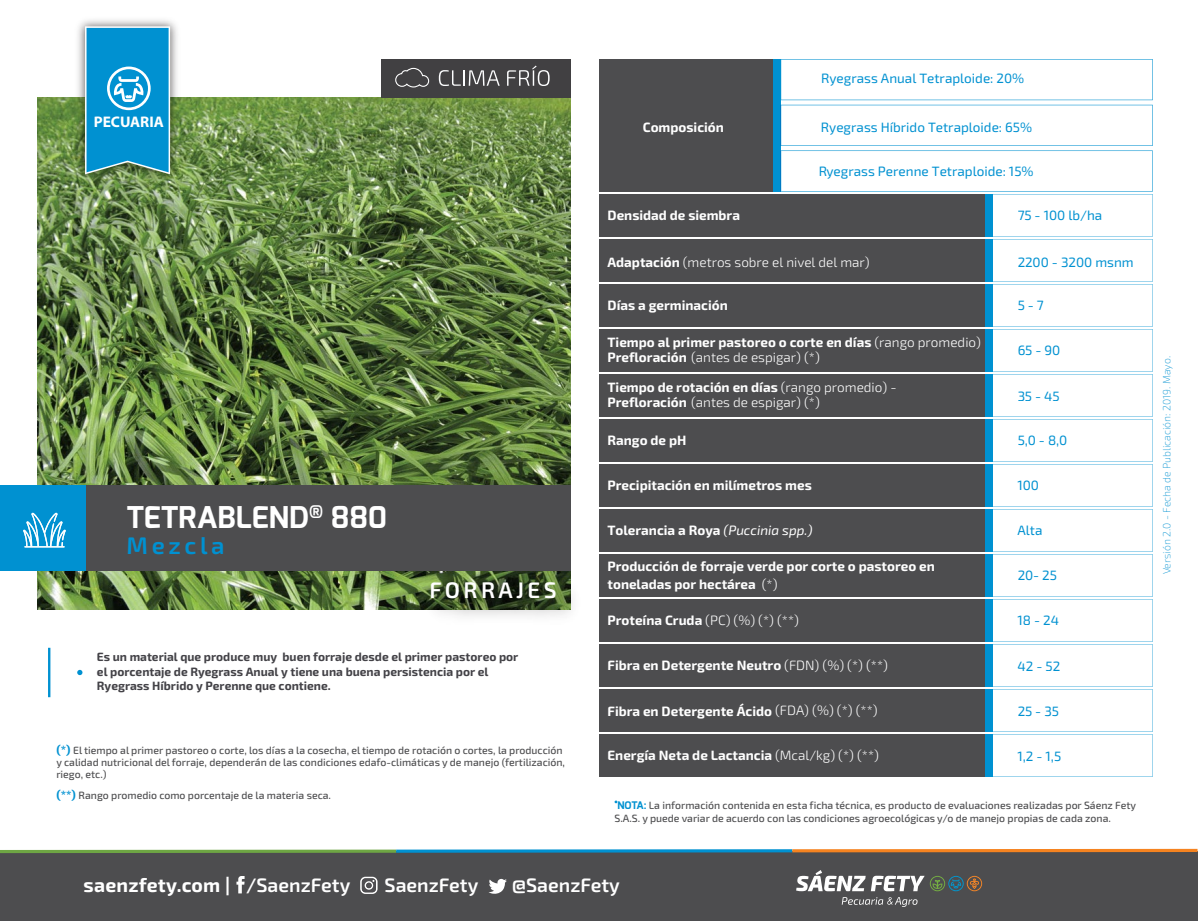
<style>
.page{position:relative;width:1198px;height:921px;background:#fff}
.page>*{position:absolute;margin:0;border:0;box-sizing:border-box;transform-origin:0 0}
.t1{font:700 30px "Exo";color:#fff}
.t2{font:600 24px "Exo 2";letter-spacing:.15em;color:#0091d1}
.t3{font:600 22.5px "Exo 2";letter-spacing:.15em;color:#fff}
.t4{font:700 19.5px "Exo 2";letter-spacing:.01em;color:#fff}
.t5{font:600 19.5px "Exo 2";color:#fff}
.t6{font:700 15.45px "Myriad Pro";color:#fff}
.t7{font:700 13.5px/18px "Exo 2";color:#fff}
.t8{font:13.5px "Exo 2";color:#0091d1}
.t9{font:300 13.5px "Exo 2";color:#fff}
.t10{font:700 12px/14.4px "Exo 2";color:#434247}
.t11{font:500 10.5px/12px "Exo 2";color:#4d4d4f}
.t12{font:200 10.5px "Exo 2";color:#0091d1}
.s1{font-weight:700;font-size:12px;color:#0091d1}
.s2{font-weight:700}
.s3{font-weight:300}
.s4{font-weight:400;font-style:italic}
.s5{font-family:"Exo";font-weight:700;color:#0091d1}
.s6{font-weight:600}
</style>
<div class="page">
<img style="left:38px;top:97px;width:532px;height:512px">
<div style="left:86px;top:485px;width:484px;height:85px;background:#4d4d4f"></div>
<div style="left:0;top:485px;width:86px;height:85px;background:#0091d1"></div>
<div style="left:599px;top:59px;width:174px;height:133px;background:#4d4d4f"></div>
<div style="left:773px;top:59px;width:7px;height:133px;background:#0091d1"></div>
<div style="left:599px;top:194px;width:386px;height:43px;background:#4d4d4f"></div>
<div style="left:599px;top:239px;width:386px;height:43px;background:#4d4d4f"></div>
<div style="left:599px;top:284px;width:386px;height:43px;background:#4d4d4f"></div>
<div style="left:599px;top:329px;width:386px;height:43px;background:#4d4d4f"></div>
<div style="left:599px;top:374px;width:386px;height:43px;background:#4d4d4f"></div>
<div style="left:599px;top:419px;width:386px;height:43px;background:#4d4d4f"></div>
<div style="left:599px;top:464px;width:386px;height:43px;background:#4d4d4f"></div>
<div style="left:599px;top:509px;width:386px;height:43px;background:#4d4d4f"></div>
<div style="left:599px;top:554px;width:386px;height:43px;background:#4d4d4f"></div>
<div style="left:599px;top:599px;width:386px;height:43px;background:#4d4d4f"></div>
<div style="left:599px;top:644px;width:386px;height:43px;background:#4d4d4f"></div>
<div style="left:599px;top:689px;width:386px;height:43px;background:#4d4d4f"></div>
<div style="left:599px;top:734px;width:386px;height:43px;background:#4d4d4f"></div>
<div style="left:0;top:852px;width:1197px;height:69px;background:#4d4d4f"></div>
<svg style="left:0;top:849px;width:396px;height:4px;background:#89b568"></svg>
<svg style="left:396px;top:849px;width:396px;height:4px;background:#2294c7"></svg>
<hr style="left:792px;top:849px;width:405px;height:3px;background:#f58320">
<svg style="left:360px;top:877px;width:17px;height:17px"></svg>
<svg style="left:236px;top:876px;width:8px;height:17px"></svg>
<svg style="left:488px;top:879px;width:19px;height:15px"></svg>
<div style="left:380px;top:59px;width:190px;height:38px;background:#414042"></div>
<svg style="left:439px;top:70px;width:61px;height:16px"></svg>
<svg style="left:507px;top:66px;width:42px;height:20px"></svg>
<svg style="left:395px;top:67px;width:35px;height:21px"></svg>
<svg style="left:780px;top:59px;width:372px;height:718px"></svg>
<svg style="left:23px;top:513px;width:43px;height:34px"></svg>
<svg style="left:841px;top:897px;width:76px;height:10px"></svg>
<svg style="left:796px;top:870px;width:186px;height:21px"></svg>
<img style="left:417px;top:567px;width:155px;height:49px">
<img style="left:72px;top:20px;width:111px;height:168px">
<svg style="left:85px;top:26px;width:85px;height:148px;background:#1e9bcf"></svg>
<hr style="left:48px;top:648px;width:2px;height:49px;background:#0091d1">
<svg style="left:77px;top:670px;width:5px;height:5px"></svg>
<h3 class="t6" style="left:94px;top:111px;width:72px">PECUARIA</h3>
<h1 class="t1" style="left:127px;top:498px;width:262px">TETRABLEND<sup>®</sup> 880</h1>
<h2 class="t2" style="left:127px;top:531px;width:99px">Mezcla</h2>
<h3 class="t3" style="left:429px;top:577px;width:129px">FORRAJES</h3>
<p class="t10" style="left:97px;top:650px;width:423px">Es un material que produce muy buen forraje desde el primer pastoreo por el porcentaje de Ryegrass Anual y tiene una buena persistencia por el<br>Ryegrass Híbrido y Perenne que contiene.</p>
<p class="t11" style="left:56px;top:745px;width:510px"><span class="s1">(*)</span> El tiempo al primer pastoreo o corte, los días a la cosecha, el tiempo de rotación o cortes, la producción y calidad nutricional del forraje, dependerán de las condiciones edafo-climáticas y de manejo (fertilización, riego, etc.)</p>
<p class="t11" style="left:56px;top:790px;width:276px"><span class="s1">(**)</span> Rango promedio como porcentaje de la materia seca.</p>
<p class="t8" style="left:821px;top:70px;width:205px">Ryegrass Anual Tetraploide: 20%</p>
<p class="t8" style="left:821px;top:119px;width:213px">Ryegrass Híbrido Tetraploide: 65%</p>
<p class="t8" style="left:818px;top:163px;width:217px">Ryegrass Perenne Tetraploide: 15%</p>
<p class="t8" style="left:1017px;top:207px;width:86px">75 - 100 lb/ha</p>
<p class="t8" style="left:1017px;top:254px;width:118px">2200 - 3200 msnm</p>
<p class="t8" style="left:1017px;top:297px;width:28px">5 - 7</p>
<p class="t7" style="left:642px;top:118px;width:83px">Composición</p>
<p class="t7" style="left:607px;top:206px;width:134px">Densidad de siembra</p>
<p class="t9" style="left:607px;top:254px;width:264px"><span class="s2">Adaptación</span> (metros sobre el nivel del mar)</p>
<p class="t7" style="left:607px;top:296px;width:122px">Días a germinación</p>
<p class="t7" style="left:607px;top:334px;width:375px">Tiempo al primer pastoreo o corte en días <span class="s3">(rango promedio)</span></p>
<p class="t9" style="left:607px;top:350px;width:214px"><span class="s2">Prefloración</span> (antes de espigar) (*)</p>
<p class="t7" style="left:607px;top:379px;width:290px">Tiempo de rotación en días <span class="s3">(rango promedio) -</span></p>
<p class="t9" style="left:607px;top:395px;width:214px"><span class="s2">Prefloración</span> (antes de espigar) (*)</p>
<p class="t7" style="left:607px;top:431px;width:80px">Rango de pH</p>
<p class="t7" style="left:607px;top:476px;width:206px">Precipitación en milímetros mes</p>
<p class="t7" style="left:607px;top:521px;width:206px">Tolerancia a Roya <span class="s4">(Puccinia spp.)</span></p>
<p class="t7" style="left:607px;top:557px;width:329px">Producción de forraje verde por corte o pastoreo en toneladas por hectárea <span class="s3">(*)</span></p>
<p class="t9" style="left:607px;top:612px;width:193px"><span class="s2">Proteína Cruda</span> (PC) (%) (*) (**)</p>
<p class="t7" style="left:607px;top:657px;width:282px">Fibra en Detergente Neutro <span class="s3">(FDN) (%) (*) (**)</span></p>
<p class="t7" style="left:607px;top:702px;width:271px">Fibra en Detergente Ácido <span class="s3">(FDA) (%) (*) (**)</span></p>
<p class="t7" style="left:607px;top:747px;width:273px">Energía Neta de Lactancia <span class="s3">(Mcal/kg) (*) (**)</span></p>
<p class="t8" style="left:1017px;top:342px;width:44px">65 - 90</p>
<p class="t8" style="left:1017px;top:388px;width:44px">35 - 45</p>
<p class="t8" style="left:1017px;top:432px;width:51px">5,0 - 8,0</p>
<p class="t8" style="left:1017px;top:477px;width:23px">100</p>
<p class="t8" style="left:1017px;top:522px;width:26px">Alta</p>
<p class="t8" style="left:1017px;top:568px;width:41px">20- 25</p>
<p class="t8" style="left:1017px;top:612px;width:43px">18 - 24</p>
<p class="t8" style="left:1017px;top:658px;width:44px">42 - 52</p>
<p class="t8" style="left:1017px;top:703px;width:43px">25 - 35</p>
<p class="t8" style="left:1017px;top:748px;width:45px">1,2 - 1,5</p>
<p class="t11" style="left:614px;top:798px;width:523px;line-height:13.5px"><sup>•</sup><span class="s5">NOTA:</span> La información contenida en esta ficha técnica, es producto de evaluaciones realizadas por Sáenz Fety<br>S.A.S. y puede variar de acuerdo con las condiciones agroecológicas y/o de manejo propias de cada zona.</p>
<h3 class="t4" style="left:84px;top:873px;width:268px">saenzfety.com | <span class="s6">/SaenzFety</span></h3>
<h3 class="t5" style="left:384px;top:873px;width:95px">SaenzFety</h3>
<h3 class="t5" style="left:512px;top:873px;width:110px">@SaenzFety</h3>
<p class="t12" style="left:1160px;top:574px;width:220px;rotate:-90deg">Versión 2.0 - Fecha de Publicación: 2019. Mayo.</p>
</div>
